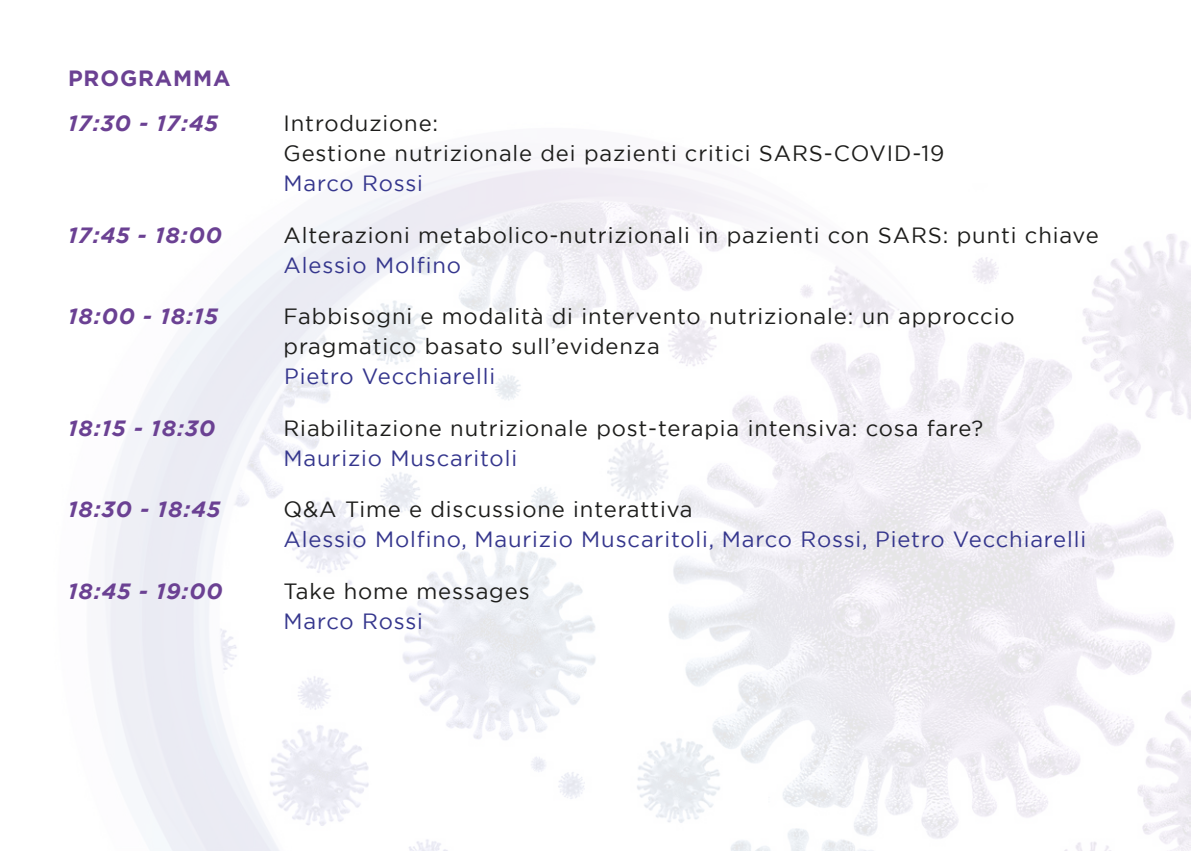
<style>
.page{position:relative;width:1191px;height:851px;background:#fff}
.page>*{position:absolute;margin:0;border:0;box-sizing:border-box;transform-origin:0 0}
.t1{font:22px/30px "Gotham";letter-spacing:.04em;color:#1d1d1b}
.t2{font:22px "Gotham";letter-spacing:.04em;color:#35368d}
.t3{font:italic 700 22px "Gotham";letter-spacing:.04em;color:#6b4193}
.t4{font:700 22px "Gotham";letter-spacing:.04em;color:#6b4193}
</style>
<div class="page">
<img style="left:105px;top:154px;width:1085px;height:696px">
<p class="t4" style="left:68px;top:63px;width:164px">PROGRAMMA</p>
<p class="t3" style="left:68px;top:109px;width:151px">17:30 - 17:45</p>
<p class="t1" style="left:283px;top:108px;width:662px">Introduzione:<br>Gestione nutrizionale dei pazienti critici SARS-COVID-19</p>
<p class="t2" style="left:283px;top:169px;width:141px">Marco Rossi</p>
<p class="t3" style="left:68px;top:220px;width:155px">17:45 - 18:00</p>
<p class="t1" style="left:283px;top:219px;width:816px">Alterazioni metabolico-nutrizionali in pazienti con SARS: punti chiave</p>
<p class="t2" style="left:283px;top:251px;width:179px">Alessio Molfino</p>
<p class="t3" style="left:68px;top:302px;width:151px">18:00 - 18:15</p>
<p class="t1" style="left:283px;top:301px;width:732px">Fabbisogni e modalità di intervento nutrizionale: un approccio pragmatico basato sull’evidenza</p>
<p class="t2" style="left:284px;top:362px;width:213px">Pietro Vecchiarelli</p>
<p class="t3" style="left:68px;top:413px;width:149px">18:15 - 18:30</p>
<p class="t1" style="left:283px;top:412px;width:701px">Riabilitazione nutrizionale post-terapia intensiva: cosa fare?</p>
<p class="t2" style="left:283px;top:444px;width:235px">Maurizio Muscaritoli</p>
<p class="t3" style="left:68px;top:494px;width:154px">18:30 - 18:45</p>
<p class="t1" style="left:283px;top:493px;width:411px">Q&amp;A Time e discussione interattiva</p>
<p class="t2" style="left:283px;top:525px;width:804px">Alessio Molfino, Maurizio Muscaritoli, Marco Rossi, Pietro Vecchiarelli</p>
<p class="t3" style="left:68px;top:576px;width:156px">18:45 - 19:00</p>
<p class="t1" style="left:283px;top:575px;width:248px">Take home messages</p>
<p class="t2" style="left:283px;top:606px;width:141px">Marco Rossi</p>
</div>
